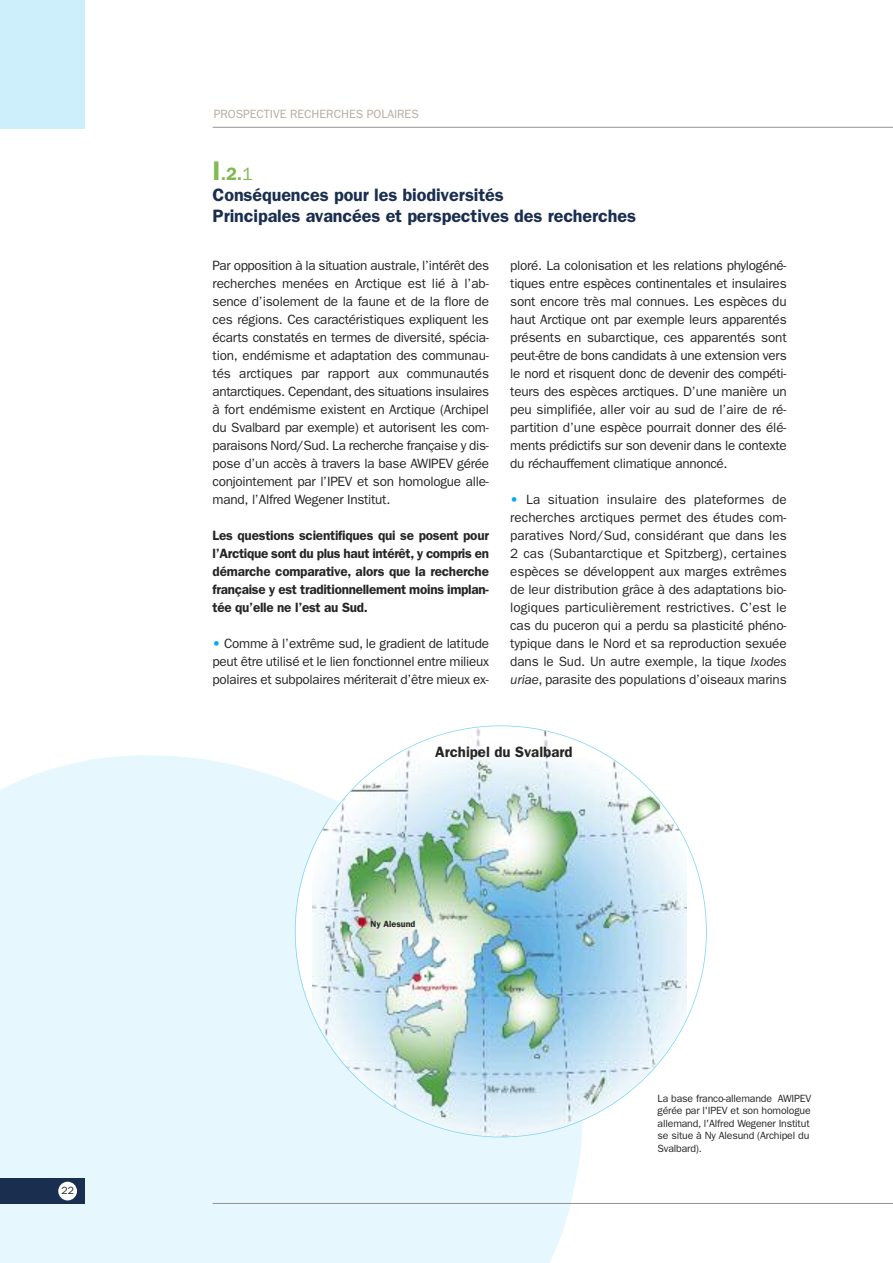
<style>
.page{position:relative;width:893px;height:1263px;background:#fff}
.page>*{position:absolute;margin:0;border:0;box-sizing:border-box;transform-origin:0 0}
.t1{font:600 18px/21px "Franklin Gothic";letter-spacing:-.005em;color:#1a2e4f}
.t2{font:600 15px "Franklin Gothic";color:#272627}
.t3{font:13.5px/18px "Franklin Gothic";letter-spacing:-.02em;color:#272627;text-align:justify}
.t4{font:600 13.5px/18px "Franklin Gothic";letter-spacing:-.02em;color:#272627;text-align:justify}
.t5{font:12px "Franklin Gothic";color:#b6aba1}
.t6{font:10.5px/12.6px "Franklin Gothic";letter-spacing:-.015em;color:#272627}
.t7{font:600 9px "Franklin Gothic";color:#272627}
.s1{font-size:27px;color:#7fba52}
.s2{color:#7fba52}
.s3{font-weight:400;color:#7fba52}
.s4{font-weight:800;color:#00aded}
.s5{font-style:italic}
</style>
<div class="page">
<div style="left:0;top:755px;width:582px;height:508px;background:#e6f7fe"></div>
<hr style="left:213px;top:1203px;width:680px;height:1px;background:#939393">
<div style="left:0;top:0;width:85px;height:129px;background:#cceffb"></div>
<div style="left:0;top:1178px;width:85px;height:25px;background:#1a2e4f"></div>
<div style="left:58px;top:1182px;width:19px;height:18px;background:#fff;border-radius:50%"></div>
<div style="left:296px;top:726px;width:410px;height:410px;background:#fff;border-radius:50%"></div>
<img style="left:312px;top:728px;width:375px;height:408px">
<hr style="left:213px;top:127px;width:680px;height:1px;background:#939393">
<p class="t6" style="left:62px;top:1185px;width:14px">22</p>
<p class="t5" style="left:214px;top:110px;width:207px">PROSPECTIVE RECHERCHES POLAIRES</p>
<p class="t1" style="left:213px;top:165px;width:425px"><span class="s1">I</span><span class="s2">.2.</span><span class="s3">1<br></span>Conséquences pour les biodiversités<br>Principales avancées et perspectives des recherches</p>
<p class="t3" style="left:213px;top:257px;width:278px">Par opposition à la situation australe, l’intérêt des recherches menées en Arctique est lié à l’ab&shy;sence d’isolement de la faune et de la flore de ces régions. Ces caractéristiques expliquent les écarts constatés en termes de diversité, spécia&shy;tion, endémisme et adaptation des communau&shy;tés arctiques par rapport aux communautés antarctiques. Cependant, des situations insulaires à fort endémisme existent en Arctique (Archipel du Svalbard par exemple) et autorisent les com&shy;paraisons Nord/Sud. La recherche française y dis&shy;pose d’un accès à travers la base AWIPEV gérée conjointement par l’IPEV et son homologue alle&shy;mand, l’Alfred Wegener Institut.</p>
<p class="t4" style="left:213px;top:528px;width:278px">Les questions scientifiques qui se posent pour l’Arctique sont du plus haut intérêt, y compris en démarche comparative, alors que la recherche française y est traditionnellement moins implan&shy;tée qu’elle ne l’est au Sud.</p>
<p class="t3" style="left:213px;top:635px;width:278px"><span class="s4">•</span> Comme à l’extrême sud, le gradient de latitude peut être utilisé et le lien fonctionnel entre milieux polaires et subpolaires mériterait d’être mieux ex-</p>
<p class="t3" style="left:510px;top:257px;width:278px">ploré. La colonisation et les relations phylogéné&shy;tiques entre espèces continentales et insulaires sont encore très mal connues. Les espèces du haut Arctique ont par exemple leurs apparentés présents en subarctique, ces apparentés sont peut-être de bons candidats à une extension vers le nord et risquent donc de devenir des compéti&shy;teurs des espèces arctiques. D’une manière un peu simplifiée, aller voir au sud de l’aire de ré&shy;partition d’une espèce pourrait donner des élé&shy;ments prédictifs sur son devenir dans le contexte du réchauffement climatique annoncé.</p>
<p class="t3" style="left:510px;top:491px;width:278px"><span class="s4">•</span> La situation insulaire des plateformes de recherches arctiques permet des études com&shy;paratives Nord/Sud, considérant que dans les 2 cas (Subantarctique et Spitzberg), certaines espèces se développent aux marges extrêmes de leur distribution grâce à des adaptations bio&shy;logiques particulièrement restrictives. C’est le cas du puceron qui a perdu sa plasticité phéno&shy;typique dans le Nord et sa reproduction sexuée dans le Sud. Un autre exemple, la tique <span class="s5">Ixodes uriae</span>, parasite des populations d’oiseaux marins</p>
<p class="t2" style="left:435px;top:747px;width:139px">Archipel du Svalbard</p>
<p class="t7" style="left:370px;top:921px;width:46px">Ny Alesund</p>
<p class="t6" style="left:658px;top:1092px;width:155px">La base franco-allemande AWIPEV gérée par l'IPEV et son homologue allemand, l'Alfred Wegener Institut se situe à Ny Alesund (Archipel du<br>Svalbard).</p>
</div>
